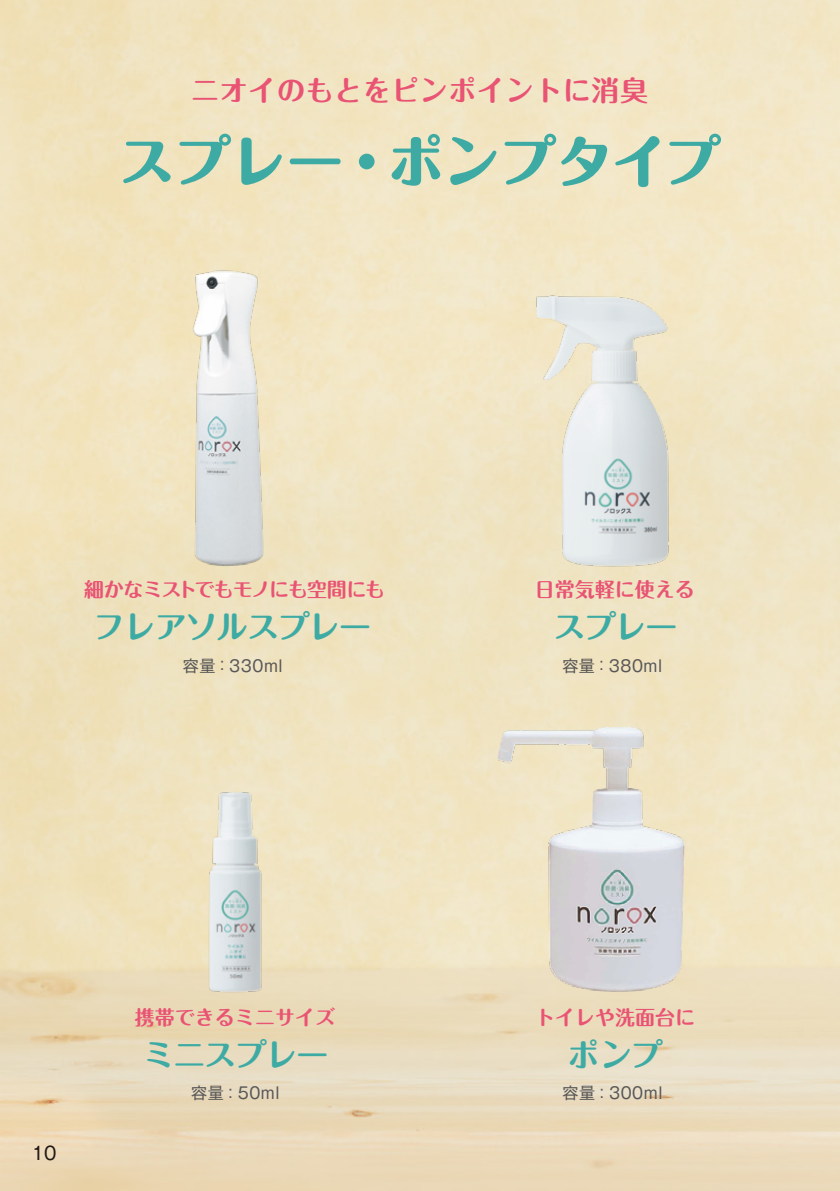
<style>
.page{position:relative;width:840px;height:1191px;background:#fff}
.page>*{position:absolute;margin:0;border:0;box-sizing:border-box;transform-origin:0 0}
.t1{font:800 56px "Maru Fo Pro";color:#3daba4}
.t2{font:700 32px "Maru Fo Pro";letter-spacing:-.04em;color:#3daba4}
.t3{font:700 28px "Maru Fo Pro";letter-spacing:.02em;color:#e95374}
.t4{font:700 20px "Maru Fo Pro";color:#e95374}
.t5{font:700 20px "Maru Fo Pro";letter-spacing:-.04em;color:#e95374}
.t6{font:18px "Gothic MB101 Pro";color:#221815}
.t7{font:16px "Gothic MB101 Pro";letter-spacing:.04em;color:#595757}
</style>
<div class="page">
<img style="left:0;top:0;width:839px;height:1191px">
<img style="left:180px;top:259px;width:90px;height:316px">
<img style="left:497px;top:727px;width:186px;height:264px">
<img style="left:522px;top:285px;width:164px;height:293px">
<img style="left:198px;top:781px;width:74px;height:221px">
<h3 class="t3" style="left:191px;top:68px;width:458px">ニオイのもとをピンポイントに消臭</h3>
<h1 class="t1" style="left:119px;top:117px;width:603px">スプレー・ポンプタイプ</h1>
<p class="t5" style="left:84px;top:574px;width:302px">細かなミストでもモノにも空間にも</p>
<h2 class="t2" style="left:93px;top:602px;width:279px">フレアソルスプレー</h2>
<p class="t7" style="left:183px;top:652px;width:101px">容量 : 330ml</p>
<p class="t6" style="left:32px;top:1138px;width:26px">10</p>
<p class="t4" style="left:135px;top:1001px;width:201px">携帯できるミニサイズ</p>
<h2 class="t2" style="left:143px;top:1029px;width:187px">ミニスプレー</h2>
<p class="t7" style="left:191px;top:1079px;width:90px">容量 : 50ml</p>
<p class="t4" style="left:534px;top:574px;width:161px">日常気軽に使える</p>
<h2 class="t2" style="left:553px;top:602px;width:126px">スプレー</h2>
<p class="t7" style="left:562px;top:652px;width:101px">容量 : 380ml</p>
<p class="t4" style="left:534px;top:1001px;width:161px">トイレや洗面台に</p>
<h2 class="t2" style="left:567px;top:1029px;width:97px">ポンプ</h2>
<p class="t7" style="left:562px;top:1079px;width:101px">容量 : 300ml</p>
</div>
